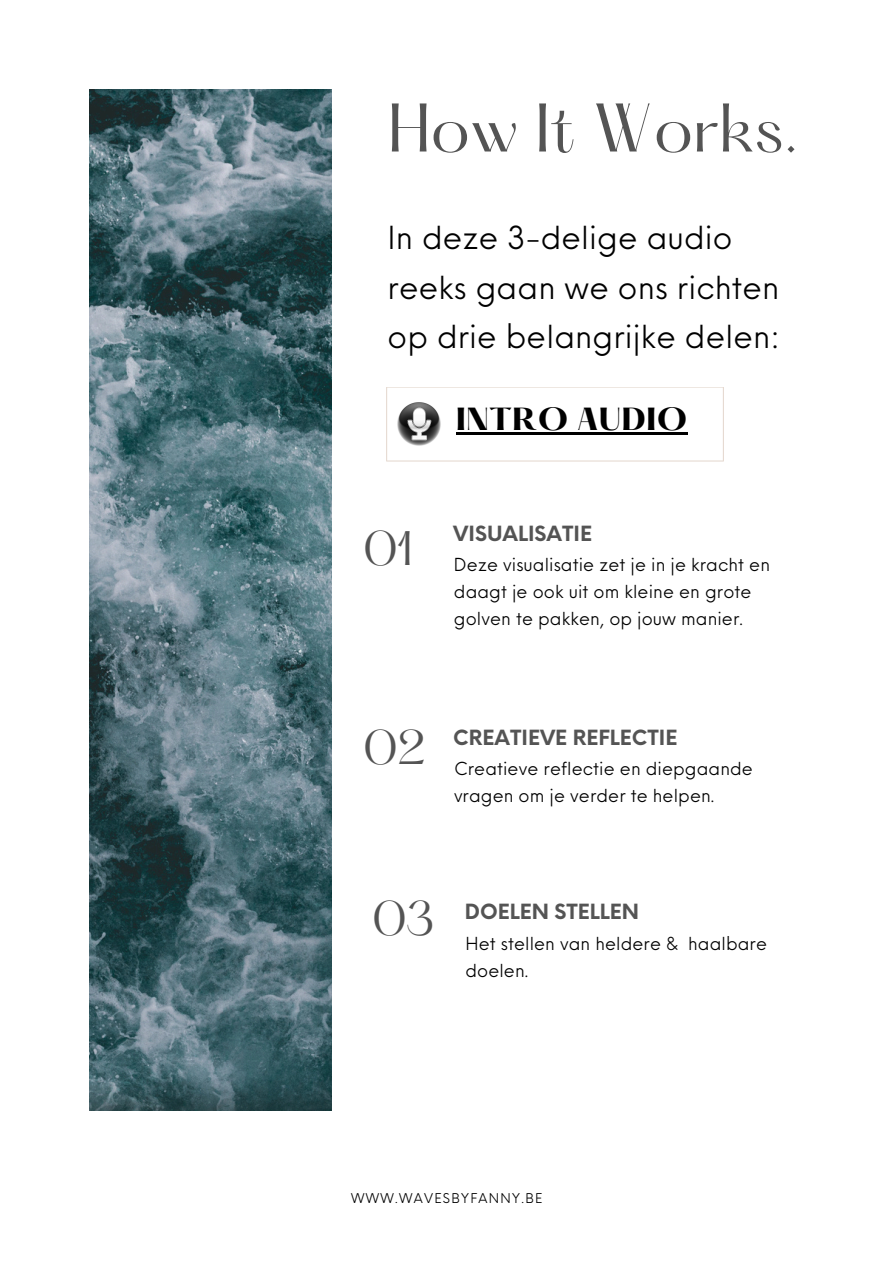
<style>
.page{position:relative;width:894px;height:1264px;background:#fff}
.page>*{position:absolute;margin:0;border:0;box-sizing:border-box;transform-origin:0 0}
.t1{font:60px "Hatton";color:#545454}
.t2{font:42.3px "Hatton";color:#545454}
.t3{font:31.05px/49.5px "Neue Einstellung";letter-spacing:.005em;color:#000}
.t4{font:700 27.9px "Hatton";letter-spacing:.005em;color:#000}
.t5{font:700 20.4px "Neue Einstellung";color:#545454}
.t6{font:17.55px/27px "Neue Einstellung";letter-spacing:.005em;color:#000}
.t7{font:13.2px "Neue Einstellung";letter-spacing:.1em;color:#000}
</style>
<div class="page">
<img style="left:89px;top:89px;width:242px;height:1021px">
<svg style="left:386px;top:387px;width:337px;height:74px"></svg>
<hr style="left:455px;top:432px;width:232px;height:3px;background:#000">
<h4 class="t1" style="left:387px;top:100px;width:412px">How It Works.</h4>
<p class="t3" style="left:387px;top:210px;width:394px">In deze 3-delige audio reeks gaan we ons richten op drie belangrijke delen:</p>
<h3 class="t2" style="left:362px;top:528px;width:52px">01</h3>
<p class="t4" style="left:455px;top:406px;width:233px">INTRO AUDIO</p>
<h5 class="t5" style="left:453px;top:514px;width:140px">VISUALISATIE</h5>
<h4 class="t6" style="left:454px;top:549px;width:317px">Deze visualisatie zet je in je kracht en daagt je ook uit om kleine en grote golven te pakken, op jouw manier.</h4>
<p class="t2" style="left:362px;top:727px;width:64px">02</p>
<h4 class="t5" style="left:453px;top:719px;width:225px">CREATIEVE REFLECTIE</h4>
<p class="t6" style="left:454px;top:753px;width:300px">Creatieve reflectie en diepgaande vragen om je verder te helpen.</p>
<h2 class="t2" style="left:371px;top:898px;width:64px">03</h2>
<p class="t5" style="left:464px;top:893px;width:176px">DOELEN STELLEN</p>
<h5 class="t6" style="left:465px;top:928px;width:303px">Het stellen van heldere &amp; haalbare doelen.</h5>
<h5 class="t7" style="left:351px;top:1186px;width:193px">WWW.WAVESBYFANNY.BE</h5>
</div>
